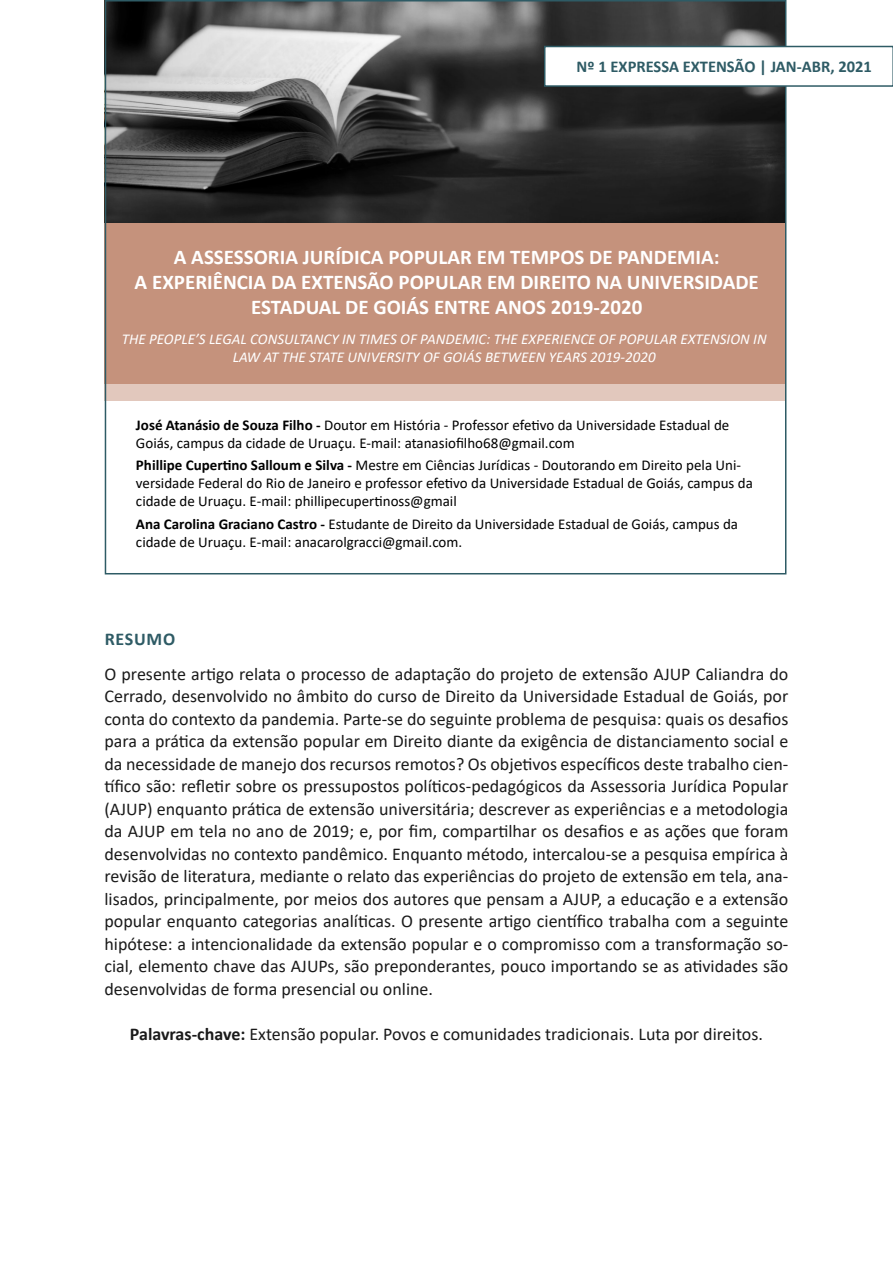
<style>
.page{position:relative;width:893px;height:1263px;background:#fff}
.page>*{position:absolute;margin:0;border:0;box-sizing:border-box;transform-origin:0 0}
.nome_art{font:700 21px/25.2px "Calibri";color:#fff;text-align:center}
.texto{font:18px/22.5px "Calibri";color:#1a1a1a;text-align:justify}
.subtitulo{font:700 18px "Calibri";letter-spacing:.04em;color:#2e5b65}
.t1{font:700 16.5px "Calibri";color:#2e5b65}
.autores{font:15px/18px "Calibri";color:#000}
.nome_art_ing{font:italic 15px/18px "Calibri";color:#fff;text-align:center}
.s1{font-weight:700}
</style>
<div class="page">
<svg style="left:108px;top:3px;width:675px;height:220px;background:#474747"></svg>
<div style="left:105px;top:363px;width:681px;height:38px;background:#e2c8bd"></div>
<div style="left:105px;top:223px;width:681px;height:161px;background:#c5927c"></div>
<svg style="left:544px;top:46px;width:349px;height:41px"></svg>
<p class="t1" style="left:577px;top:55px;width:297px">Nº 1 EXPRESSA EXTENSÃO | JAN-ABR, 2021</p>
<p class="nome_art" style="left:174px;top:244px;width:547px">A ASSESSORIA JURÍDICA POPULAR EM TEMPOS DE PANDEMIA:</p>
<p class="nome_art" style="left:135px;top:269px;width:626px">A EXPERIÊNCIA DA EXTENSÃO POPULAR EM DIREITO NA UNIVERSIDADE<br>ESTADUAL DE GOIÁS ENTRE ANOS 2019-2020</p>
<p class="nome_art_ing" style="left:122px;top:329px;width:646px">THE PEOPLE’S LEGAL CONSULTANCY IN TIMES OF PANDEMIC: THE EXPERIENCE OF POPULAR EXTENSION IN<br>LAW AT THE STATE UNIVERSITY OF GOIÁS BETWEEN YEARS 2019-2020</p>
<p class="autores" style="left:136px;top:415px;width:595px"><span class="s1">José Atanásio de Souza Filho -</span> Doutor em História - Professor efetivo da Universidade Estadual de<br>Goiás, campus da cidade de Uruaçu. E-mail: atanasiofilho68@gmail.com</p>
<p class="autores" style="left:136px;top:456px;width:618px"><span class="s1">Phillipe Cupertino Salloum e Silva -</span> Mestre em Ciências Jurídicas - Doutorando em Direito pela Uni&shy;versidade Federal do Rio de Janeiro e professor efetivo da Universidade Estadual de Goiás, campus da cidade de Uruaçu. E-mail: phillipecupertinoss@gmail</p>
<p class="autores" style="left:136px;top:514px;width:604px"><span class="s1">Ana Carolina Graciano Castro -</span> Estudante de Direito da Universidade Estadual de Goiás, campus da cidade de Uruaçu. E-mail: anacarolgracci@gmail.com.</p>
<p class="subtitulo" style="left:105px;top:626px;width:72px">RESUMO</p>
<p class="texto" style="left:104px;top:662px;width:685px">O presente artigo relata o processo de adaptação do projeto de extensão AJUP Caliandra do Cerrado, desenvolvido no âmbito do curso de Direito da Universidade Estadual de Goiás, por conta do contexto da pandemia. Parte-se do seguinte problema de pesquisa: quais os desafios para a prática da extensão popular em Direito diante da exigência de distanciamento social e da necessidade de manejo dos recursos remotos? Os objetivos específicos deste trabalho cien&shy;tífico são: refletir sobre os pressupostos políticos-pedagógicos da Assessoria Jurídica Popular (AJUP) enquanto prática de extensão universitária; descrever as experiências e a metodologia da AJUP em tela no ano de 2019; e, por fim, compartilhar os desafios e as ações que foram desenvolvidas no contexto pandêmico. Enquanto método, intercalou-se a pesquisa empírica à revisão de literatura, mediante o relato das experiências do projeto de extensão em tela, ana&shy;lisados, principalmente, por meios dos autores que pensam a AJUP, a educação e a extensão popular enquanto categorias analíticas. O presente artigo científico trabalha com a seguinte hipótese: a intencionalidade da extensão popular e o compromisso com a transformação so&shy;cial, elemento chave das AJUPs, são preponderantes, pouco importando se as atividades são desenvolvidas de forma presencial ou online.</p>
<p class="texto" style="left:130px;top:1022px;width:634px"><span class="s1">Palavras-chave:</span> Extensão popular. Povos e comunidades tradicionais. Luta por direitos.</p>
</div>
